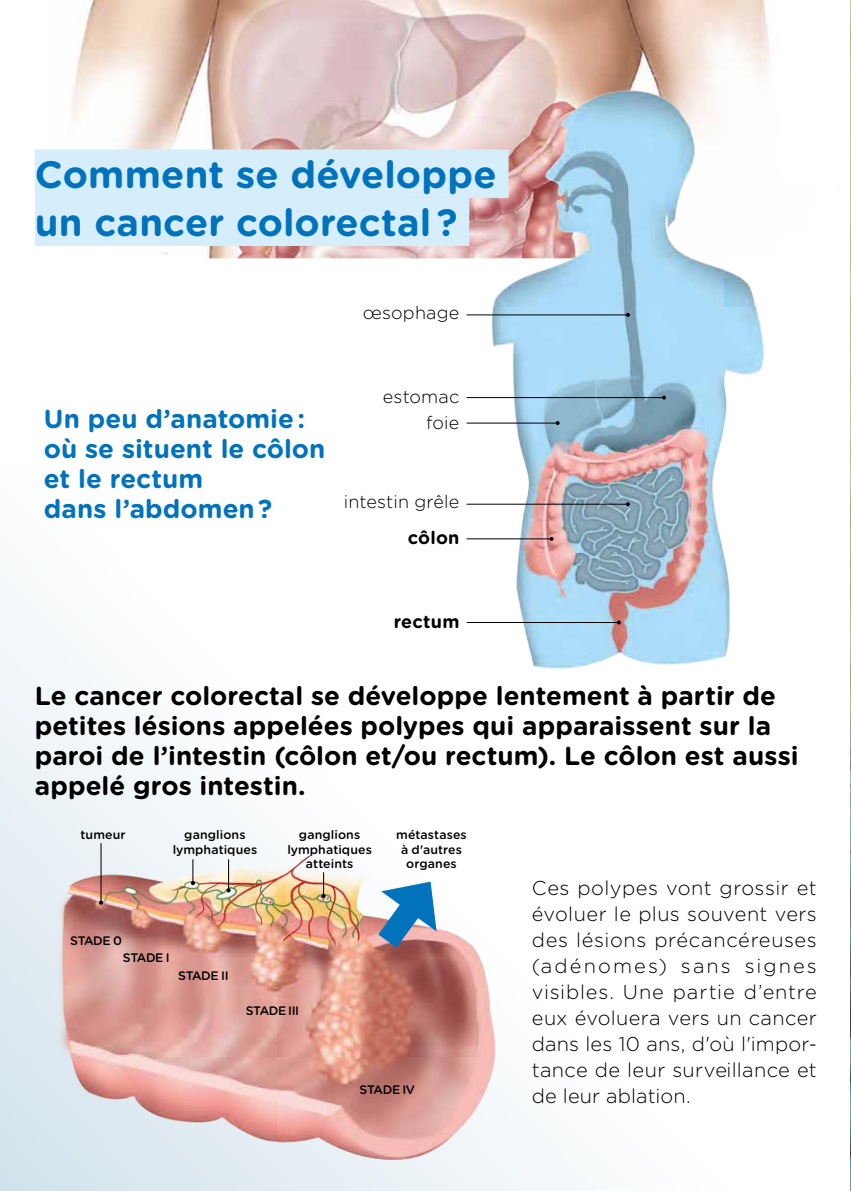
<style>
.page{position:relative;width:851px;height:1191px;background:#fff}
.page>*{position:absolute;margin:0;border:0;box-sizing:border-box;transform-origin:0 0}
.t1{font:700 38px/48px "Gotham Rounded";letter-spacing:.005em;color:#0073bc}
.t2{font:700 26px/30px "Gotham Rounded";color:#000}
.t3{font:700 26px/30px "Gotham Rounded";color:#0073bc}
.t4{font:300 20px/26px "Gotham Rounded";letter-spacing:.01em;color:#000;text-align:justify}
.t5{font:300 18px/26px "Gotham Rounded";letter-spacing:.01em;color:#000;text-align:right}
.t6{font:700 18px "Gotham Rounded";letter-spacing:.01em;color:#000}
.t7{font:500 12.4px/14.4px "Gotham Rounded";letter-spacing:.005em;color:#000;text-align:center}
</style>
<div class="page">
<svg style="left:0;top:503px;width:567px;height:688px"></svg>
<img style="left:72px;top:0;width:698px;height:258px">
<div style="left:35px;top:149px;width:473px;height:49px;background:#d6eefc"></div>
<div style="left:35px;top:197px;width:434px;height:49px;background:#d6eefc"></div>
<img style="left:478px;top:61px;width:292px;height:635px">
<hr style="left:466px;top:397px;width:198px;height:1px;background:#000">
<svg style="left:662px;top:395px;width:4px;height:4px"></svg>
<hr style="left:466px;top:422px;width:91px;height:1px;background:#000">
<svg style="left:555px;top:421px;width:4px;height:4px"></svg>
<hr style="left:466px;top:538px;width:85px;height:1px;background:#000">
<svg style="left:549px;top:537px;width:4px;height:4px"></svg>
<hr style="left:466px;top:622px;width:152px;height:1px;background:#000">
<svg style="left:616px;top:620px;width:4px;height:4px"></svg>
<hr style="left:466px;top:504px;width:162px;height:1px;background:#000">
<svg style="left:626px;top:502px;width:4px;height:4px"></svg>
<hr style="left:466px;top:314px;width:162px;height:1px;background:#000">
<svg style="left:626px;top:313px;width:4px;height:4px"></svg>
<img style="left:32px;top:811px;width:499px;height:371px">
<hr style="left:100px;top:843px;width:1px;height:59px;background:#000">
<svg style="left:99px;top:900px;width:4px;height:4px"></svg>
<svg style="left:191px;top:859px;width:4px;height:26px"></svg>
<hr style="left:228px;top:859px;width:1px;height:31px;background:#000">
<svg style="left:226px;top:888px;width:4px;height:4px"></svg>
<svg style="left:321px;top:872px;width:4px;height:26px"></svg>
<svg style="left:356px;top:868px;width:93px;height:104px"></svg>
<img style="left:850px;top:0;width:1px;height:1191px">
<hr style="left:850px;top:90px;width:1px;height:64px;background:#0073bc">
<hr style="left:850px;top:156px;width:1px;height:64px;background:#0073bc">
<hr style="left:850px;top:222px;width:1px;height:64px;background:#0073bc">
<h1 class="t1" style="left:35px;top:148px;width:463px">Comment se développe un cancer colorectal ?</h1>
<p class="t5" style="left:362px;top:299px;width:98px">œsophage</p>
<h2 class="t3" style="left:44px;top:402px;width:283px">Un peu d’anatomie : où se situent le côlon et le rectum<br>dans l’abdomen ?</h2>
<p class="t5" style="left:383px;top:383px;width:78px">estomac foie</p>
<p class="t5" style="left:344px;top:488px;width:117px">intestin grêle</p>
<p class="t6" style="left:408px;top:525px;width:53px">côlon</p>
<p class="t6" style="left:393px;top:608px;width:67px">rectum</p>
<h2 class="t2" style="left:35px;top:679px;width:765px">Le cancer colorectal se développe lentement à partir de petites lésions appelées polypes qui apparaissent sur la paroi de l’intestin (côlon et/ou rectum). Le côlon est aussi appelé gros intestin.</h2>
<p class="t7" style="left:80px;top:827px;width:47px">tumeur</p>
<p class="t7" style="left:173px;top:827px;width:86px">ganglions lymphatiques</p>
<p class="t7" style="left:287px;top:827px;width:86px">ganglions lymphatiques atteints</p>
<p class="t7" style="left:396px;top:827px;width:72px">métastases à d'autres organes</p>
<p class="t7" style="left:70px;top:933px;width:53px">stade 0</p>
<p class="t7" style="left:123px;top:950px;width:48px">stade I</p>
<p class="t7" style="left:178px;top:967px;width:52px">stade II</p>
<p class="t7" style="left:246px;top:1003px;width:55px">stade III</p>
<p class="t7" style="left:359px;top:1082px;width:57px">stade IV</p>
<p class="t4" style="left:531px;top:874px;width:286px">Ces polypes vont grossir et évoluer le plus souvent vers des lésions précancéreuses (adénomes) sans signes visibles. Une partie d’entre eux évoluera vers un cancer dans les 10 ans, d'où l'impor&shy;tance de leur surveillance et de leur ablation.</p>
</div>
